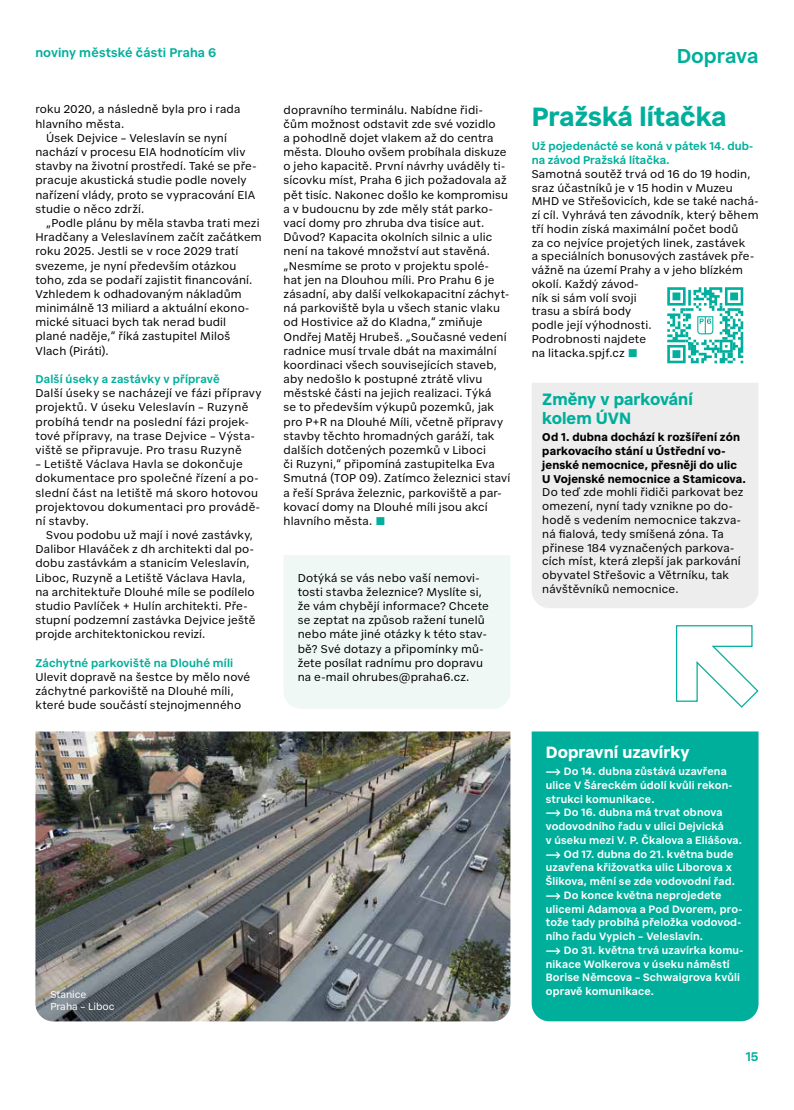
<style>
.page{position:relative;width:794px;height:1110px;background:#fff}
.page>*{position:absolute;margin:0;border:0;box-sizing:border-box;transform-origin:0 0}
.t1{font:700 26.25px "Civil Premium";color:#00af9b}
.t2{font:600 20px "Civil Premium";color:#00af9b}
.t3{font:700 16.25px/18.8px "Civil Premium";color:#00af9b}
.t4{font:700 16.25px "Civil Premium";color:#fff}
.t5{font:600 12.5px "Civil Premium";letter-spacing:.01em;color:#00af9b}
.t6{font:11.25px/14.1px "Civil Premium";letter-spacing:.015em;color:#000}
.t7{font:700 11.25px/13.8px "Civil Premium";letter-spacing:.015em;color:#000}
.t8{font:600 11.25px/13.8px "Civil Premium";letter-spacing:.005em;color:#00af9b}
.t9{font:600 10.62px/13.8px "Civil Premium";letter-spacing:.015em;color:#fff}
.t10{font:10px/12.5px "Civil Premium";color:#fff}
.s1{color:#00af9b}
</style>
<div class="page">
<div style="left:532px;top:383px;width:226px;height:225px;background:#ededed"></div>
<div style="left:284px;top:555px;width:226px;height:153px;background:#f0f8f6"></div>
<svg style="left:675px;top:625px;width:84px;height:83px"></svg>
<div style="left:531px;top:731px;width:227px;height:289px;background:#00af9b"></div>
<svg style="left:667px;top:287px;width:76px;height:76px"></svg>
<img style="left:35px;top:731px;width:475px;height:290px">
<p class="t5" style="left:35px;top:43px;width:182px">noviny městské části Praha 6</p>
<h2 class="t2" style="left:676px;top:41px;width:83px">Doprava</h2>
<p class="t6" style="left:35px;top:101px;width:206px">roku 2020, a následně byla pro i rada hlavního města.</p>
<p class="t6" style="left:35px;top:130px;width:222px;text-indent:11px">Úsek Dejvice – Veleslavín se nyní nachází v procesu EIA hodnotícím vliv stavby na životní prostředí. Také se pře&shy;pracuje akustická studie podle novely nařízení vlády, proto se vypracování EIA studie o něco zdrží.</p>
<p class="t6" style="left:35px;top:215px;width:228px;text-indent:11px">„Podle plánu by měla stavba trati mezi Hradčany a Veleslavínem začít začátkem roku 2025. Jestli se v roce 2029 tratí svezeme, je nyní především otázkou toho, zda se podaří zajistit financování.<br>Vzhledem k odhadovaným nákladům minimálně 13 miliard a aktuální ekono&shy;mické situaci bych tak nerad budil<br>plané naděje,“ říká zastupitel Miloš Vlach (Piráti).</p>
<p class="t8" style="left:35px;top:371px;width:186px">Další úseky a zastávky v přípravě</p>
<p class="t6" style="left:35px;top:385px;width:228px">Další úseky se nacházejí ve fázi přípravy projektů. V úseku Veleslavín – Ruzyně probíhá tendr na poslední fázi projek&shy;tové přípravy, na trase Dejvice – Výsta&shy;viště se připravuje. Pro trasu Ruzyně</p>
<p class="t6" style="left:35px;top:456px;width:226px">– Letiště Václava Havla se dokončuje dokumentace pro společné řízení a po&shy;slední část na letiště má skoro hotovou projektovou dokumentaci pro provádě&shy;ní stavby.</p>
<p class="t6" style="left:35px;top:527px;width:222px;text-indent:11px">Svou podobu už mají i nové zastávky, Dalibor Hlaváček z dh architekti dal po&shy;dobu zastávkám a stanicím Veleslavín, Liboc, Ruzyně a Letiště Václava Havla, na architektuře Dlouhé míle se podílelo studio Pavlíček + Hulín architekti. Pře&shy;stupní podzemní zastávka Dejvice ještě projde architektonickou revizí.</p>
<p class="t8" style="left:35px;top:654px;width:199px">Záchytné parkoviště na Dlouhé míli</p>
<p class="t6" style="left:35px;top:668px;width:216px">Ulevit dopravě na šestce by mělo nové záchytné parkoviště na Dlouhé míli, které bude součástí stejnojmenného</p>
<p class="t10" style="left:50px;top:986px;width:66px">Stanice<br>Praha – Liboc</p>
<p class="t6" style="left:283px;top:101px;width:228px">dopravního terminálu. Nabídne řidi-<br>čům možnost odstavit zde své vozidlo<br>a pohodlně dojet vlakem až do centra města. Dlouho ovšem probíhala diskuze o jeho kapacitě. První návrhy uváděly ti&shy;sícovku míst, Praha 6 jich požadovala až pět tisíc. Nakonec došlo ke kompromisu a v budoucnu by zde měly stát parko&shy;vací domy pro zhruba dva tisíce aut.<br>Důvod? Kapacita okolních silnic a ulic není na takové množství aut stavěná. „Nesmíme se proto v projektu spolé-<br>hat jen na Dlouhou míli. Pro Prahu 6 je zásadní, aby další velkokapacitní záchyt&shy;ná parkoviště byla u všech stanic vlaku od Hostivice až do Kladna,“ zmiňuje Ondřej Matěj Hrubeš. „Současné vedení radnice musí trvale dbát na maximální koordinaci všech souvisejících staveb, aby nedošlo k postupné ztrátě vlivu městské části na jejich realizaci. Týká<br>se to především výkupů pozemků, jak pro P+R na Dlouhé Míli, včetně přípravy stavby těchto hromadných garáží, tak dalších dotčených pozemků v Liboci<br>či Ruzyni,“ připomíná zastupitelka Eva Smutná (TOP 09). Zatímco železnici staví a řeší Správa železnic, parkoviště a par&shy;kovací domy na Dlouhé míli jsou akcí hlavního města. <span class="s1">■</span></p>
<p class="t6" style="left:298px;top:569px;width:193px">Dotýká se vás nebo vaší nemovi&shy;tosti stavba železnice? Myslíte si, že vám chybějí informace? Chcete se zeptat na způsob ražení tunelů nebo máte jiné otázky k této stav&shy;bě? Své dotazy a připomínky mů&shy;žete posílat radnímu pro dopravu na e-mail ohrubes@praha6.cz.</p>
<h1 class="t1" style="left:531px;top:97px;width:196px">Pražská lítačka</h1>
<p class="t8" style="left:531px;top:138px;width:223px">Už pojedenácté se koná v pátek 14. dub&shy;na závod Pražská lítačka.</p>
<p class="t6" style="left:531px;top:166px;width:228px;line-height:13.8px">Samotná soutěž trvá od 16 do 19 hodin, sraz účastníků je v 15 hodin v Muzeu<br>MHD ve Střešovicích, kde se také nachá&shy;zí cíl. Vyhrává ten závodník, který během tří hodin získá maximální počet bodů<br>za co nejvíce projetých linek, zastávek<br>a speciálních bonusových zastávek pře&shy;vážně na území Prahy a v jeho blízkém okolí. Každý závod-<br>ník si sám volí svoji<br>trasu a sbírá body<br>podle její výhodnosti.<br>Podrobnosti najdete<br>na litacka.spjf.cz <span class="s1">■</span></p>
<h3 class="t3" style="left:542px;top:388px;width:152px">Změny v parkování kolem ÚVN</h3>
<p class="t7" style="left:542px;top:429px;width:205px">Od 1. dubna dochází k rozšíření zón parkovacího stání u Ústřední vo&shy;jenské nemocnice, přesněji do ulic U Vojenské nemocnice a Stamicova.</p>
<p class="t6" style="left:542px;top:484px;width:203px;line-height:13.8px">Do teď zde mohli řidiči parkovat bez omezení, nyní tady vznikne po do&shy;hodě s vedením nemocnice takzva&shy;ná fialová, tedy smíšená zóna. Ta přinese 184 vyznačených parkova&shy;cích míst, která zlepší jak parkování obyvatel Střešovic a Větrníku, tak návštěvníků nemocnice.</p>
<h3 class="t4" style="left:546px;top:739px;width:145px">Dopravní uzavírky</h3>
<p class="t9" style="left:546px;top:763px;width:199px">⟶ Do 14. dubna zůstává uzavřena ulice V Šáreckém údolí kvůli rekon&shy;strukci komunikace.<br>⟶ Do 16. dubna má trvat obnova vodovodního řadu v ulici Dejvická<br>v úseku mezi V. P. Čkalova a Eliášova. ⟶ Od 17. dubna do 21. května bude uzavřena křižovatka ulic Liborova x<br>Šlikova, mění se zde vodovodní řad. ⟶ Do konce května neprojedete ulicemi Adamova a Pod Dvorem, pro&shy;tože tady probíhá přeložka vodovod&shy;ního řadu Vypich – Veleslavín.<br>⟶ Do 31. května trvá uzavírka komu&shy;nikace Wolkerova v úseku náměstí<br>Borise Němcova – Schwaigrova kvůli opravě komunikace.</p>
<p class="t5" style="left:746px;top:1047px;width:14px">15</p>
</div>
